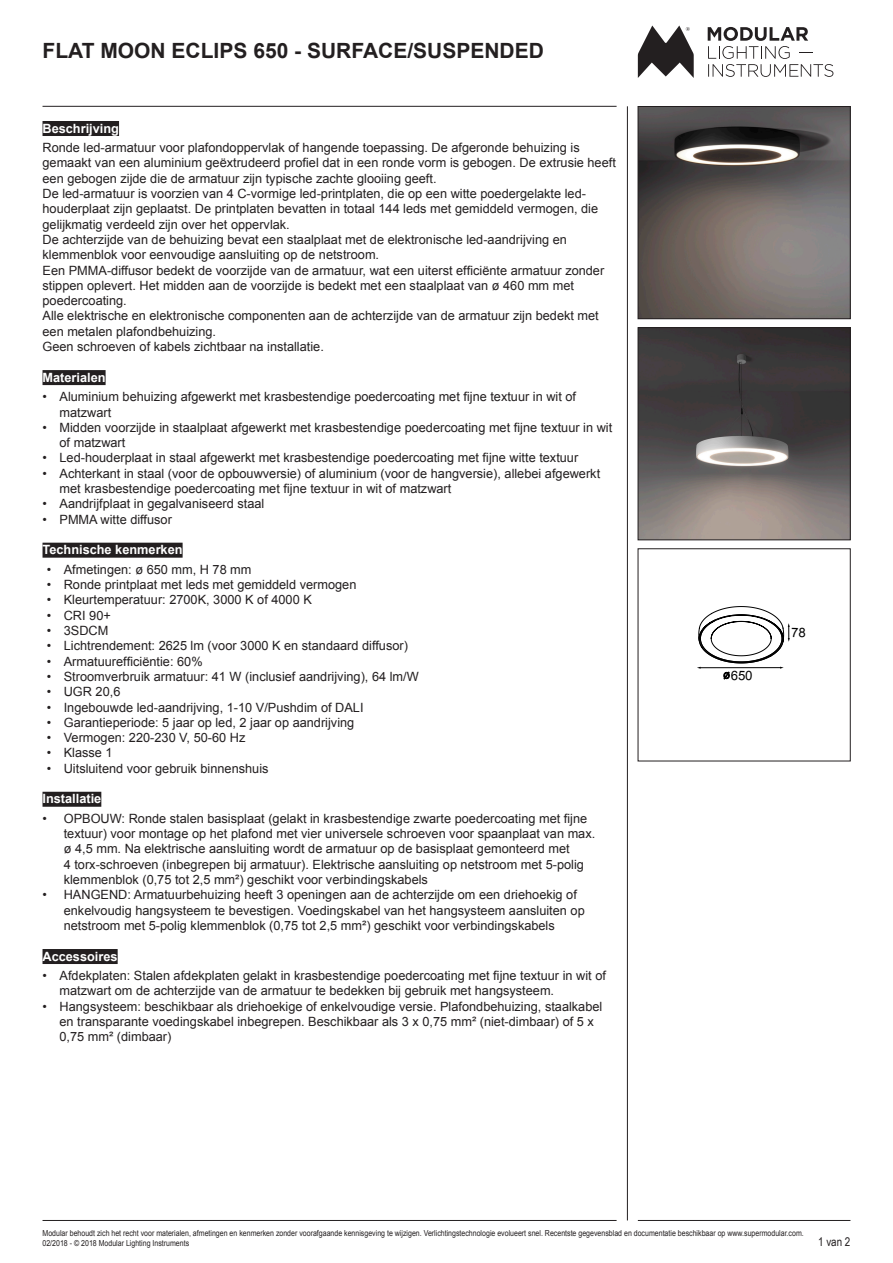
<style>
.page{position:relative;width:893px;height:1263px;background:#fff}
.page>*{position:absolute;margin:0;border:0;box-sizing:border-box;transform-origin:0 0}
.t1{font:700 21px "Arial";color:#231f20}
.t2{font:12.75px/15.3px "Arial";color:#231f20}
.t3{font:700 12.75px "Arial";color:#fff}
.t4{font:12px "Arial Narrow";color:#231f20}
.t5{font:9px "Myriad Pro";color:#000}
.t6{font:8.25px/9.9px "Arial";color:#231f20;scale:.85 1}
</style>
<div class="page">
<div style="left:43px;top:121px;width:76px;height:15px;background:#231f20"></div>
<div style="left:43px;top:370px;width:63px;height:15px;background:#231f20"></div>
<div style="left:43px;top:543px;width:140px;height:15px;background:#231f20"></div>
<div style="left:43px;top:792px;width:58px;height:15px;background:#231f20"></div>
<div style="left:43px;top:949px;width:75px;height:15px;background:#231f20"></div>
<hr style="left:43px;top:106px;width:574px;height:1px;background:#231f20">
<hr style="left:627px;top:106px;width:1px;height:1114px;background:#231f20">
<hr style="left:638px;top:1220px;width:212px;height:1px;background:#231f20">
<hr style="left:43px;top:1220px;width:574px;height:1px;background:#231f20">
<svg style="left:708px;top:27px;width:125px;height:50px"></svg>
<svg style="left:638px;top:26px;width:56px;height:52px"></svg>
<img style="left:640px;top:108px;width:208px;height:209px">
<div style="left:638px;top:106px;width:212px;height:213px;border:1px solid #231f20"></div>
<img style="left:640px;top:329px;width:208px;height:209px">
<div style="left:638px;top:327px;width:212px;height:213px;border:1px solid #231f20"></div>
<svg style="left:697px;top:606px;width:93px;height:74px"></svg>
<h1 class="t1" style="left:43px;top:36px;width:503px">FLAT MOON ECLIPS 650 - SURFACE/SUSPENDED</h1>
<p class="t3" style="left:43px;top:120px;width:78px">Beschrijving</p>
<p class="t2" style="left:43px;top:140px;width:575px">Ronde led-armatuur voor plafondoppervlak of hangende toepassing. De afgeronde behuizing is gemaakt van een aluminium geëxtrudeerd profiel dat in een ronde vorm is gebogen. De extrusie heeft een gebogen zijde die de armatuur zijn typische zachte glooiing geeft.<br>De led-armatuur is voorzien van 4 C-vormige led-printplaten, die op een witte poedergelakte led&shy;houderplaat zijn geplaatst. De printplaten bevatten in totaal 144 leds met gemiddeld vermogen, die gelijkmatig verdeeld zijn over het oppervlak.<br>De achterzijde van de behuizing bevat een staalplaat met de elektronische led-aandrijving en klemmenblok voor eenvoudige aansluiting op de netstroom.<br>Een PMMA-diffusor bedekt de voorzijde van de armatuur, wat een uiterst efficiënte armatuur zonder stippen oplevert. Het midden aan de voorzijde is bedekt met een staalplaat van ø 460 mm met poedercoating.<br>Alle elektrische en elektronische componenten aan de achterzijde van de armatuur zijn bedekt met een metalen plafondbehuizing.<br>Geen schroeven of kabels zichtbaar na installatie.</p>
<p class="t3" style="left:43px;top:369px;width:65px">Materialen</p>
<p class="t2" style="left:60px;top:389px;width:518px;text-indent:-17px">• Aluminium behuizing afgewerkt met krasbestendige poedercoating met fijne textuur in wit of matzwart</p>
<p class="t2" style="left:60px;top:420px;width:554px;text-indent:-17px">• Midden voorzijde in staalplaat afgewerkt met krasbestendige poedercoating met fijne textuur in wit of matzwart</p>
<p class="t2" style="left:43px;top:450px;width:537px">• Led-houderplaat in staal afgewerkt met krasbestendige poedercoating met fijne witte textuur</p>
<p class="t2" style="left:60px;top:466px;width:542px;text-indent:-17px">• Achterkant in staal (voor de opbouwversie) of aluminium (voor de hangversie), allebei afgewerkt met krasbestendige poedercoating met fijne textuur in wit of matzwart</p>
<p class="t2" style="left:43px;top:496px;width:223px">• Aandrijfplaat in gegalvaniseerd staal</p>
<p class="t2" style="left:43px;top:512px;width:131px">• PMMA witte diffusor</p>
<p class="t3" style="left:43px;top:541px;width:142px">Technische kenmerken</p>
<p class="t2" style="left:47px;top:562px;width:206px">• Afmetingen: ø 650 mm, H 78 mm</p>
<p class="t2" style="left:47px;top:577px;width:311px">• Ronde printplaat met leds met gemiddeld vermogen</p>
<p class="t2" style="left:47px;top:592px;width:267px">• Kleurtemperatuur: 2700K, 3000 K of 4000 K</p>
<p class="t2" style="left:47px;top:608px;width:66px">• CRI 90+</p>
<p class="t2" style="left:47px;top:623px;width:63px">• 3SDCM</p>
<p class="t2" style="left:47px;top:638px;width:363px">• Lichtrendement: 2625 lm (voor 3000 K en standaard diffusor)</p>
<p class="t2" style="left:47px;top:654px;width:157px">• Armatuurefficiëntie: 60%</p>
<p class="t2" style="left:47px;top:669px;width:373px">• Stroomverbruik armatuur: 41 W (inclusief aandrijving), 64 lm/W</p>
<p class="t2" style="left:47px;top:684px;width:75px">• UGR 20,6</p>
<p class="t2" style="left:47px;top:699px;width:318px">• Ingebouwde led-aandrijving, 1-10 V/Pushdim of DALI</p>
<p class="t2" style="left:47px;top:715px;width:309px">• Garantieperiode: 5 jaar op led, 2 jaar op aandrijving</p>
<p class="t2" style="left:47px;top:730px;width:200px">• Vermogen: 220-230 V, 50-60 Hz</p>
<p class="t2" style="left:47px;top:745px;width:67px">• Klasse 1</p>
<p class="t2" style="left:47px;top:761px;width:223px">• Uitsluitend voor gebruik binnenshuis</p>
<p class="t3" style="left:43px;top:790px;width:60px">Installatie</p>
<p class="t2" style="left:64px;top:811px;width:533px;text-indent:-21px">• OPBOUW: Ronde stalen basisplaat (gelakt in krasbestendige zwarte poedercoating met fijne textuur) voor montage op het plafond met vier universele schroeven voor spaanplaat van max. ø 4,5 mm. Na elektrische aansluiting wordt de armatuur op de basisplaat gemonteerd met<br>4 torx-schroeven (inbegrepen bij armatuur). Elektrische aansluiting op netstroom met 5-polig klemmenblok (0,75 tot 2,5 mm²) geschikt voor verbindingskabels</p>
<p class="t2" style="left:64px;top:887px;width:522px;text-indent:-21px">• HANGEND: Armatuurbehuizing heeft 3 openingen aan de achterzijde om een driehoekig of enkelvoudig hangsysteem te bevestigen. Voedingskabel van het hangsysteem aansluiten op netstroom met 5-polig klemmenblok (0,75 tot 2,5 mm²) geschikt voor verbindingskabels</p>
<p class="t3" style="left:43px;top:947px;width:77px">Accessoires</p>
<p class="t2" style="left:60px;top:968px;width:548px;text-indent:-17px">• Afdekplaten: Stalen afdekplaten gelakt in krasbestendige poedercoating met fijne textuur in wit of matzwart om de achterzijde van de armatuur te bedekken bij gebruik met hangsysteem.</p>
<p class="t2" style="left:60px;top:999px;width:544px;text-indent:-17px">• Hangsysteem: beschikbaar als driehoekige of enkelvoudige versie. Plafondbehuizing, staalkabel en transparante voedingskabel inbegrepen. Beschikbaar als 3 x 0,75 mm² (niet-dimbaar) of 5 x<br>0,75 mm² (dimbaar)</p>
<p class="t5" style="left:723px;top:670px;width:8px">Ø</p>
<p class="t6" style="left:43px;top:1228px;width:897px">Modular behoudt zich het recht voor materialen, afmetingen en kenmerken zonder voorafgaande kennisgeving te wijzigen. Verlichtingstechnologie evolueert snel. Recentste gegevensblad en documentatie beschikbaar op www.supermodular.com.<br>02/2018 - © 2018 Modular Lighting Instruments</p>
<p class="t4" style="left:818px;top:1233px;width:34px">1 van 2</p>
</div>
